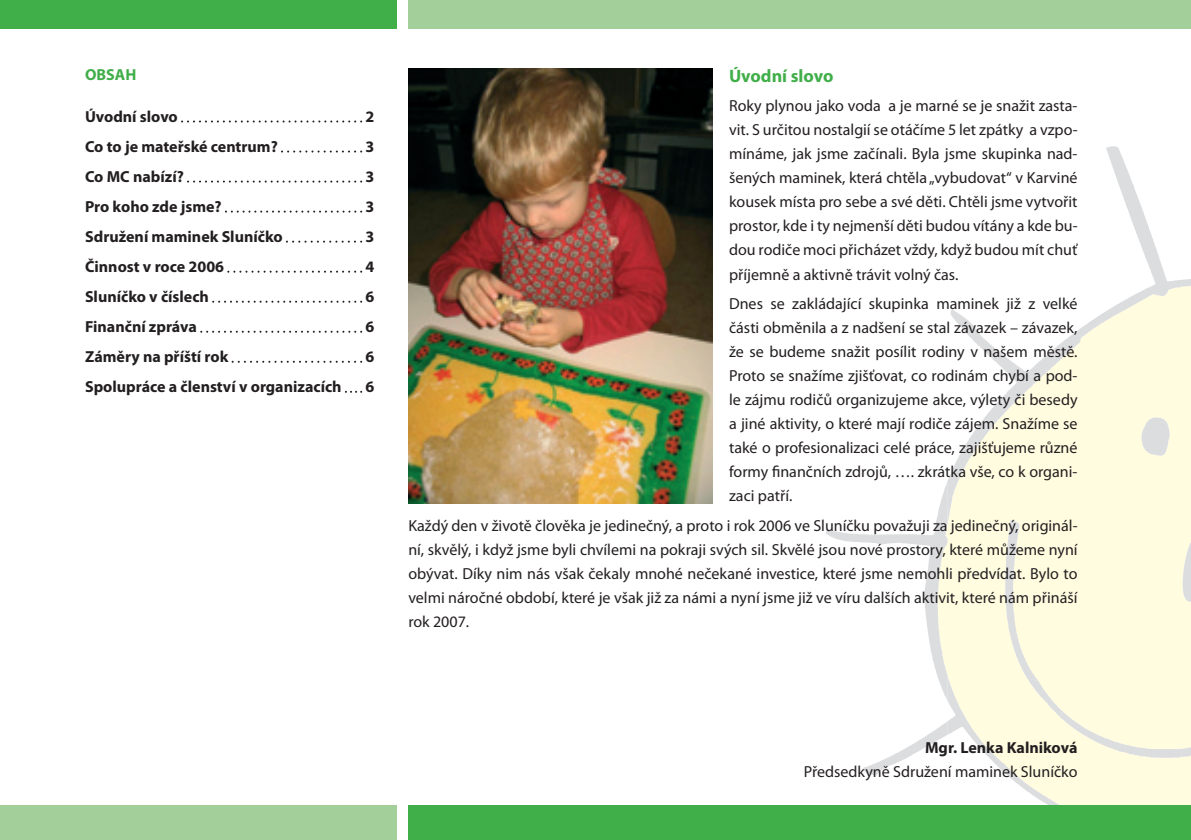
<style>
.page{position:relative;width:1191px;height:840px;background:#fff}
.page>*{position:absolute;margin:0;border:0;box-sizing:border-box;transform-origin:0 0}
.t1{font:700 18px "Myriad Pro";color:#40ae49}
.t2{font:16px/24px "Myriad Pro";color:#231f20;text-align:justify}
.t3{font:700 16px "Myriad Pro";color:#231f20}
.t4{font:700 16px "Myriad Pro";color:#40ae49}
</style>
<div class="page">
<svg style="left:947px;top:146px;width:244px;height:659px"></svg>
<svg style="left:826px;top:481px;width:243px;height:324px"></svg>
<div style="left:1004px;top:417px;width:187px;height:340px;background:#fffce0"></div>
<div style="left:0;top:805px;width:397px;height:34px;background:#a3cf9a"></div>
<div style="left:408px;top:805px;width:783px;height:34px;background:#40ae49"></div>
<svg style="left:181px;top:120px;width:181px;height:2px"></svg>
<svg style="left:281px;top:150px;width:81px;height:2px"></svg>
<svg style="left:187px;top:180px;width:175px;height:2px"></svg>
<svg style="left:225px;top:210px;width:137px;height:2px"></svg>
<svg style="left:286px;top:240px;width:76px;height:2px"></svg>
<svg style="left:227px;top:270px;width:135px;height:2px"></svg>
<svg style="left:212px;top:300px;width:150px;height:2px"></svg>
<svg style="left:200px;top:330px;width:162px;height:2px"></svg>
<svg style="left:232px;top:360px;width:130px;height:2px"></svg>
<svg style="left:345px;top:390px;width:17px;height:2px"></svg>
<div style="left:0;top:0;width:397px;height:28px;background:#40ae49"></div>
<div style="left:408px;top:0;width:783px;height:28px;background:#a3cf9a"></div>
<img style="left:408px;top:68px;width:304px;height:435px">
<p class="t4" style="left:85px;top:66px;width:53px">OBSAH</p>
<p class="t3" style="left:85px;top:107px;width:94px">Úvodní slovo</p>
<p class="t3" style="left:365px;top:107px;width:10px">2</p>
<p class="t3" style="left:85px;top:137px;width:194px">Co to je mateřské centrum?</p>
<p class="t3" style="left:365px;top:137px;width:10px">3</p>
<p class="t3" style="left:85px;top:167px;width:100px">Co MC nabízí?</p>
<p class="t3" style="left:365px;top:167px;width:10px">3</p>
<p class="t3" style="left:85px;top:197px;width:138px">Pro koho zde jsme?</p>
<p class="t3" style="left:365px;top:197px;width:10px">3</p>
<p class="t3" style="left:85px;top:227px;width:199px">Sdružení maminek Sluníčko</p>
<p class="t3" style="left:365px;top:227px;width:10px">3</p>
<p class="t3" style="left:85px;top:257px;width:141px">Činnost v roce 2006</p>
<p class="t3" style="left:365px;top:257px;width:10px">4</p>
<p class="t3" style="left:85px;top:287px;width:125px">Sluníčko v číslech</p>
<p class="t3" style="left:365px;top:287px;width:10px">6</p>
<p class="t3" style="left:85px;top:317px;width:113px">Finanční zpráva</p>
<p class="t3" style="left:365px;top:317px;width:10px">6</p>
<p class="t3" style="left:85px;top:347px;width:145px">Záměry na příští rok</p>
<p class="t3" style="left:365px;top:347px;width:10px">6</p>
<p class="t3" style="left:85px;top:377px;width:258px">Spolupráce a členství v organizacích</p>
<p class="t3" style="left:365px;top:377px;width:10px">6</p>
<p class="t1" style="left:729px;top:65px;width:106px">Úvodní slovo</p>
<p class="t2" style="left:729px;top:94px;width:350px">Roky plynou jako voda a je marné se je snažit zasta&shy;vit. S určitou nostalgií se otáčíme 5 let zpátky a vzpo&shy;mínáme, jak jsme začínali. Byla jsme skupinka nad&shy;šených maminek, která chtěla „vybudovat“ v Karviné kousek místa pro sebe a své děti. Chtěli jsme vytvořit prostor, kde i ty nejmenší děti budou vítány a kde bu&shy;dou rodiče moci přicházet vždy, když budou mít chuť příjemně a aktivně trávit volný čas.</p>
<p class="t2" style="left:729px;top:292px;width:350px">Dnes se zakládající skupinka maminek již z velké části obměnila a z nadšení se stal závazek – závazek, že se budeme snažit posílit rodiny v našem městě.<br>Proto se snažíme zjišťovat, co rodinám chybí a pod&shy;le zájmu rodičů organizujeme akce, výlety či besedy a jiné aktivity, o které mají rodiče zájem. Snažíme se také o profesionalizaci celé práce, zajišťujeme různé formy finančních zdrojů, …. zkrátka vše, co k organi&shy;zaci patří.</p>
<p class="t2" style="left:408px;top:513px;width:671px">Každý den v životě člověka je jedinečný, a proto i rok 2006 ve Sluníčku považuji za jedinečný, originál&shy;ní, skvělý, i když jsme byli chvílemi na pokraji svých sil. Skvělé jsou nové prostory, které můžeme nyní obývat. Díky nim nás však čekaly mnohé nečekané investice, které jsme nemohli předvídat. Bylo to velmi náročné období, které je však již za námi a nyní jsme již ve víru dalších aktivit, které nám přináší rok 2007.</p>
<p class="t3" style="left:925px;top:738px;width:154px">Mgr. Lenka Kalniková</p>
<p class="t2" style="left:804px;top:760px;width:275px">Předsedkyně Sdružení maminek Sluníčko</p>
</div>
